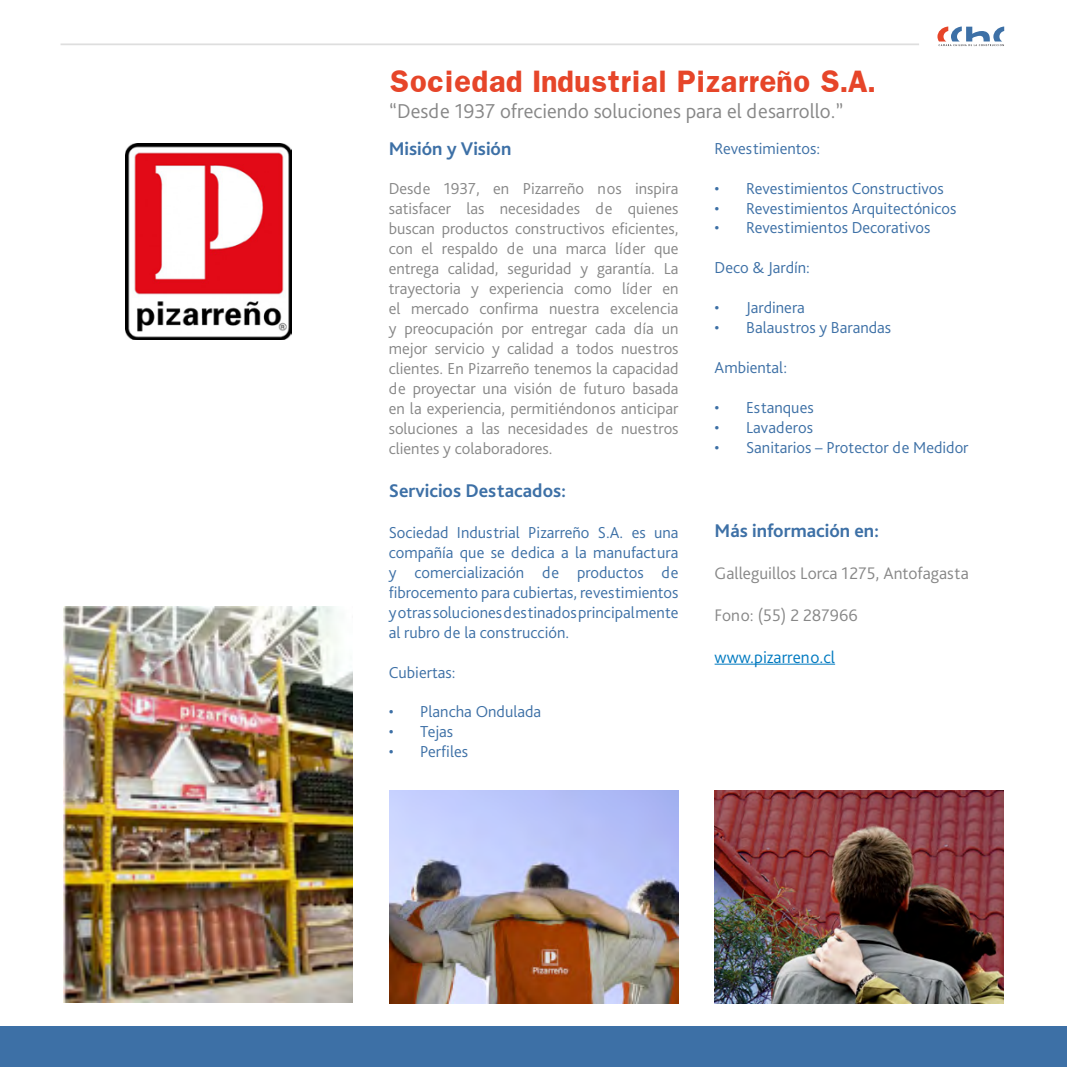
<style>
.page{position:relative;width:1067px;height:1067px;background:#fff}
.page>*{position:absolute;margin:0;border:0;box-sizing:border-box;transform-origin:0 0}
.t1{font:700 26.25px "Franklin";color:#e64529}
.t2{font:300 21px "Bliss Pro";color:#878787}
.t3{font:700 19.25px "Bliss Pro";color:#3d70a6}
.t4{font:300 17.5px "Bliss Pro";color:#878787}
.t5{font:300 17.5px "Bliss Pro";color:#007ac0}
.t6{font:300 16.62px/19.9px "Bliss Pro";color:#878787;text-align:justify}
.t7{font:300 16.62px/19.9px "Bliss Pro";color:#3d70a6;text-align:justify}
</style>
<div class="page">
<svg style="left:937px;top:26px;width:67px;height:20px"></svg>
<hr style="left:61px;top:43px;width:858px;height:2px;background:#dedede">
<div style="left:0;top:1026px;width:1067px;height:41px;background:#3d70a6"></div>
<img style="left:125px;top:144px;width:167px;height:196px">
<hr style="left:714px;top:663px;width:121px;height:1px;background:#007ac0">
<img style="left:63px;top:606px;width:290px;height:397px">
<img style="left:389px;top:790px;width:289px;height:214px">
<img style="left:714px;top:790px;width:290px;height:214px">
<h1 class="t1" style="left:389px;top:63px;width:488px">Sociedad Industrial Pizarreño S.A.</h1>
<p class="t2" style="left:389px;top:98px;width:456px">“Desde 1937 ofreciendo soluciones para el desarrollo.”</p>
<p class="t3" style="left:389px;top:137px;width:124px">Misión y Visión</p>
<p class="t6" style="left:389px;top:178px;width:291px">Desde 1937, en Pizarreño nos inspira satisfacer las necesidades de quienes buscan productos constructivos eficientes, con el respaldo de una marca líder que entrega calidad, seguridad y garantía. La trayectoria y experiencia como líder en el mercado confirma nuestra excelencia y preocupación por entregar cada día un mejor servicio y calidad a todos nuestros clientes. En Pizarreño tenemos la capacidad de proyectar una visión de futuro basada en la experiencia, permitiéndonos anticipar soluciones a las necesidades de nuestros clientes y colaboradores.</p>
<p class="t3" style="left:389px;top:478px;width:179px">Servicios Destacados:</p>
<p class="t7" style="left:389px;top:522px;width:291px">Sociedad Industrial Pizarreño S.A. es una compañía que se dedica a la manufactura y comercialización de productos de fibrocemento para cubiertas, revestimientos y otras soluciones destinados principalmente al rubro de la construcción.</p>
<p class="t7" style="left:389px;top:661px;width:68px">Cubiertas:</p>
<p class="t7" style="left:389px;top:701px;width:154px">• Plancha Ondulada</p>
<p class="t7" style="left:389px;top:721px;width:66px">• Tejas</p>
<p class="t7" style="left:389px;top:741px;width:81px">• Perfiles</p>
<p class="t7" style="left:714px;top:138px;width:107px">Revestimientos:</p>
<p class="t7" style="left:714px;top:178px;width:231px">• Revestimientos Constructivos</p>
<p class="t7" style="left:714px;top:198px;width:243px">• Revestimientos Arquitectónicos</p>
<p class="t7" style="left:714px;top:217px;width:217px">• Revestimientos Decorativos</p>
<p class="t7" style="left:714px;top:257px;width:97px">Deco &amp; Jardín:</p>
<p class="t7" style="left:714px;top:297px;width:92px">• Jardinera</p>
<p class="t7" style="left:714px;top:317px;width:178px">• Balaustros y Barandas</p>
<p class="t7" style="left:714px;top:357px;width:74px">Ambiental:</p>
<p class="t7" style="left:714px;top:397px;width:101px">• Estanques</p>
<p class="t7" style="left:714px;top:417px;width:100px">• Lavaderos</p>
<p class="t7" style="left:714px;top:437px;width:255px">• Sanitarios – Protector de Medidor</p>
<p class="t3" style="left:714px;top:518px;width:166px">Más información en:</p>
<p class="t4" style="left:714px;top:562px;width:256px">Galleguillos Lorca 1275, Antofagasta</p>
<p class="t4" style="left:714px;top:604px;width:145px">Fono: (55) 2 287966</p>
<p class="t5" style="left:714px;top:646px;width:122px">www.pizarreno.cl</p>
</div>
